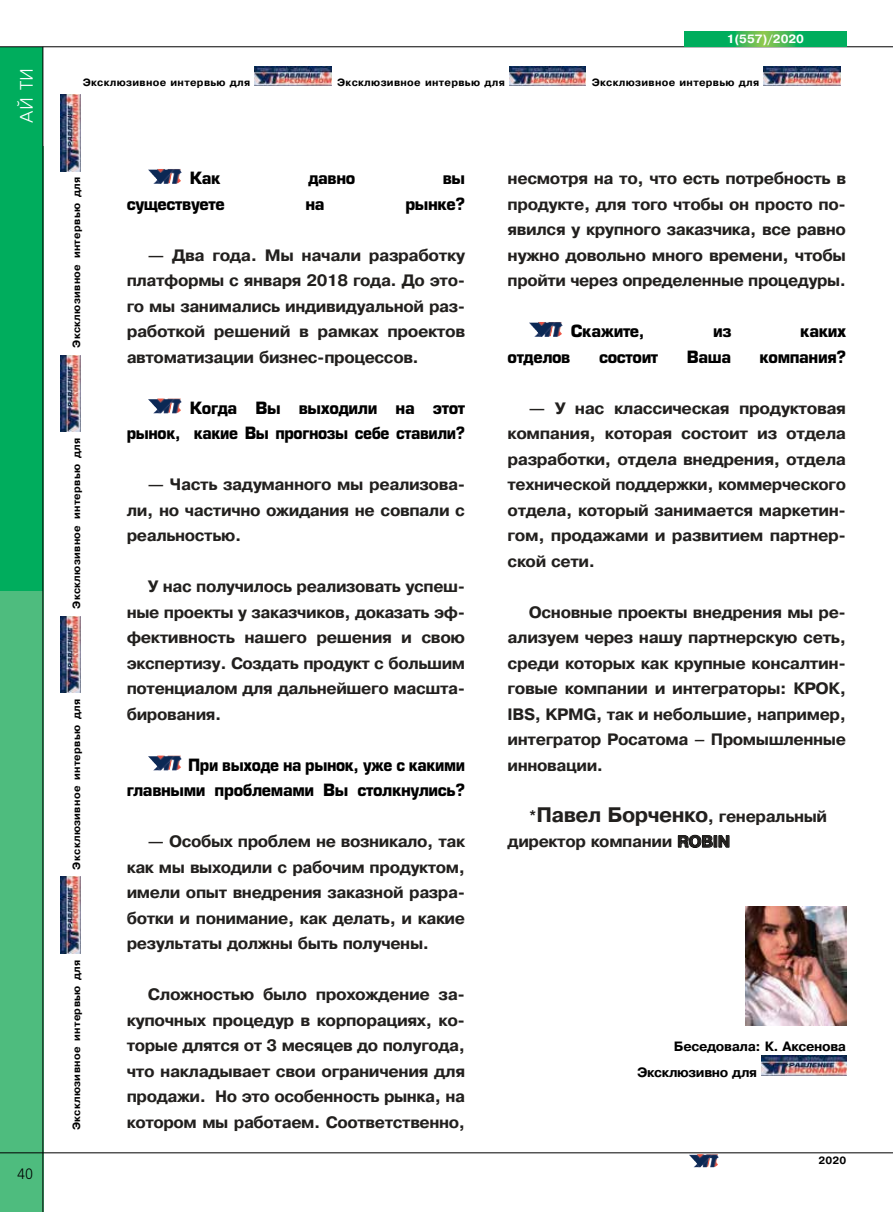
<style>
.page{position:relative;width:893px;height:1212px;background:#fff}
.page>*{position:absolute;margin:0;border:0;box-sizing:border-box;transform-origin:0 0}
.t1{font:18px "Free Set C";color:#fff}
.t2{font:700 16.5px/25.5px "Pragmatica";letter-spacing:-.025em;color:#22201e;text-align:justify}
.t3{font:700 16.5px/25.5px "Europe";letter-spacing:-.025em;color:#000;text-align:right}
.t4{font:700 16.5px/25.5px "Europe";letter-spacing:-.025em;color:#000;text-align:right;scale:.93 1}
.t5{font:15px "Free Set C";color:#000;scale:.9 1}
.t6{font:700 13.5px/25.5px "Pragmatica";letter-spacing:-.025em;color:#000}
.t7{font:700 12px "Pragmatica";color:#fff}
.t8{font:700 10.5px "Pragmatica";letter-spacing:.03em;color:#000}
.s1{font-size:21px}
</style>
<div class="page">
<div style="left:0;top:147px;width:43px;height:1065px;background:#4ebc7e"></div>
<div style="left:0;top:47px;width:43px;height:543px;background:#00ad5d"></div>
<hr style="left:43px;top:47px;width:1px;height:1165px;background:#000">
<hr style="left:0;top:46px;width:893px;height:1px;background:#000">
<hr style="left:0;top:1152px;width:893px;height:1px;background:#000">
<img style="left:255px;top:66px;width:76px;height:20px">
<img style="left:509px;top:66px;width:77px;height:20px">
<img style="left:764px;top:66px;width:76px;height:20px">
<img style="left:60px;top:877px;width:20px;height:77px">
<img style="left:60px;top:616px;width:20px;height:77px">
<img style="left:60px;top:355px;width:20px;height:77px">
<img style="left:60px;top:94px;width:20px;height:77px">
<svg style="left:685px;top:31px;width:161px;height:16px"></svg>
<img style="left:689px;top:1154px;width:30px;height:13px">
<img style="left:148px;top:169px;width:34px;height:15px">
<img style="left:148px;top:398px;width:34px;height:15px">
<img style="left:148px;top:755px;width:34px;height:15px">
<img style="left:529px;top:322px;width:34px;height:15px">
<svg style="left:678px;top:834px;width:52px;height:14px"></svg>
<img style="left:746px;top:906px;width:100px;height:120px">
<img style="left:761px;top:1055px;width:85px;height:20px">
<p class="t1" style="left:17px;top:123px;width:56px;rotate:-90deg">Ай ти</p>
<p class="t5" style="left:17px;top:1165px;width:19px">40</p>
<p class="t7" style="left:727px;top:31px;width:79px">1(557)/2020</p>
<p class="t8" style="left:83px;top:75px;width:169px">Эксклюзивное интервью для</p>
<p class="t8" style="left:337px;top:75px;width:169px">Эксклюзивное интервью для</p>
<p class="t8" style="left:592px;top:75px;width:169px">Эксклюзивное интервью для</p>
<p class="t8" style="left:70px;top:348px;width:172px;rotate:-90deg">Эксклюзивное интервью для</p>
<p class="t8" style="left:70px;top:609px;width:172px;rotate:-90deg">Эксклюзивное интервью для</p>
<p class="t8" style="left:70px;top:869px;width:172px;rotate:-90deg">Эксклюзивное интервью для</p>
<p class="t8" style="left:70px;top:1130px;width:172px;rotate:-90deg">Эксклюзивное интервью для</p>
<p class="t3" style="left:190px;top:165px;width:32px">Как</p>
<p class="t3" style="left:308px;top:165px;width:49px">давно</p>
<p class="t3" style="left:443px;top:165px;width:24px">вы</p>
<p class="t3" style="left:127px;top:191px;width:99px">существуете</p>
<p class="t3" style="left:305px;top:191px;width:21px">на</p>
<p class="t3" style="left:405px;top:191px;width:61px">рынке?</p>
<p class="t2" style="left:127px;top:242px;width:340px;text-indent:21px">― Два года. Мы начали разработку платформы с января 2018 года. До это&shy;го мы занимались индивидуальной раз&shy;работкой решений в рамках проектов автоматизации бизнес-процессов.</p>
<p class="t3" style="left:127px;top:395px;width:340px">Когда Вы выходили на этот<br>рынок, какие Вы прогнозы себе ставили?</p>
<p class="t2" style="left:127px;top:472px;width:340px;text-indent:21px">― Часть задуманного мы реализова&shy;ли, но частично ожидания не совпали с реальностью.</p>
<p class="t2" style="left:127px;top:574px;width:340px;text-indent:21px">У нас получилось реализовать успеш&shy;ные проекты у заказчиков, доказать эф&shy;фективность нашего решения и свою экспертизу. Создать продукт с большим потенциалом для дальнейшего масшта&shy;бирования.</p>
<p class="t4" style="left:127px;top:752px;width:365px">При выходе на рынок, уже с какими главными проблемами Вы столкнулись?</p>
<p class="t2" style="left:127px;top:829px;width:340px;text-indent:21px">― Особых проблем не возникало, так как мы выходили с рабочим продуктом, имели опыт внедрения заказной разра&shy;ботки и понимание, как делать, и какие результаты должны быть получены.</p>
<p class="t2" style="left:127px;top:982px;width:340px;text-indent:21px">Сложностью было прохождение за&shy;купочных процедур в корпорациях, ко&shy;торые длятся от 3 месяцев до полугода, что накладывает свои ограничения для продажи. Но это особенность рынка, на котором мы работаем. Соответственно,</p>
<p class="t2" style="left:508px;top:166px;width:340px">несмотря на то, что есть потребность в продукте, для того чтобы он просто по&shy;явился у крупного заказчика, все равно нужно довольно много времени, чтобы пройти через определенные процедуры.</p>
<p class="t3" style="left:571px;top:318px;width:75px">Скажите,</p>
<p class="t3" style="left:713px;top:318px;width:20px">из</p>
<p class="t3" style="left:800px;top:318px;width:47px">каких</p>
<p class="t3" style="left:508px;top:344px;width:64px">отделов</p>
<p class="t3" style="left:599px;top:344px;width:61px">состоит</p>
<p class="t3" style="left:687px;top:344px;width:46px">Ваша</p>
<p class="t3" style="left:760px;top:344px;width:88px">компания?</p>
<p class="t2" style="left:508px;top:395px;width:340px;text-indent:21px">― У нас классическая продуктовая компания, которая состоит из отдела разработки, отдела внедрения, отдела технической поддержки, коммерческого отдела, который занимается маркетин&shy;гом, продажами и развитием партнер&shy;ской сети.</p>
<p class="t2" style="left:508px;top:599px;width:340px;text-indent:21px">Основные проекты внедрения мы ре&shy;ализуем через нашу партнерскую сеть, среди которых как крупные консалтин&shy;говые компании и интеграторы: КРОК, IBS, KPMG, так и небольшие, например, интегратор Росатома – Промышленные инновации.</p>
<p class="t2" style="left:508px;top:803px;width:321px;text-indent:21px">*<span class="s1">Павел Борченко</span>, генеральный директор компании ROBIN</p>
<p class="t6" style="left:637px;top:1034px;width:210px;text-indent:37px">Беседовала: К. Аксенова<br>Эксклюзивно для</p>
<p class="t8" style="left:818px;top:1154px;width:29px">2020</p>
</div>
